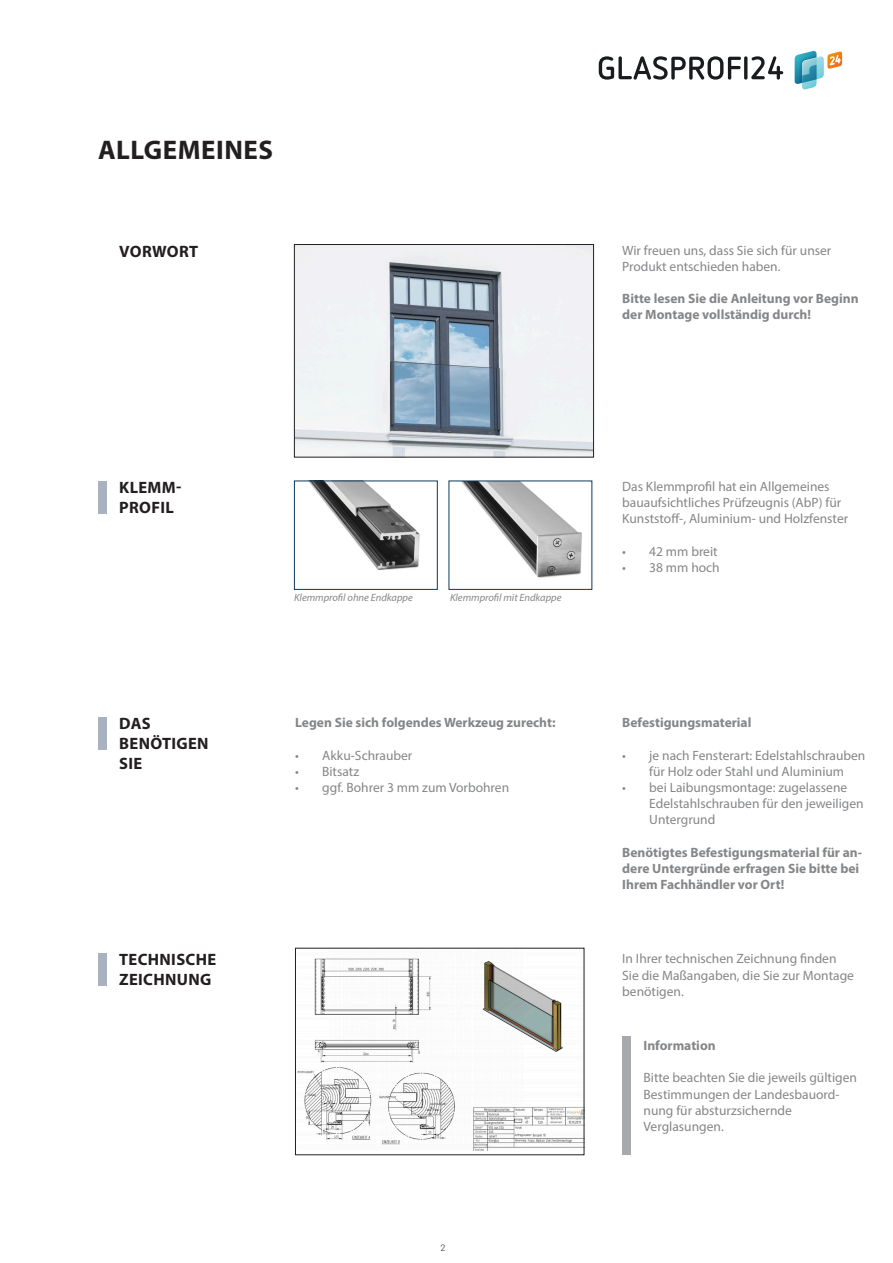
<style>
.page{position:relative;width:893px;height:1263px;background:#fff}
.page>*{position:absolute;margin:0;border:0;box-sizing:border-box;transform-origin:0 0}
.Überschrift_Myriad_Pro{font:700 27px "Myriad Pro";letter-spacing:.02em;color:#231f20}
.Kapitelüberschrift_Myriad_Prod{font:700 16.5px/19.8px "Myriad Pro";letter-spacing:.02em;color:#231f20}
.Copy_Myriad_Prod{font:13.5px/16.2px "Myriad Pro";color:#858688}
.Copy_Myriad_Prod-2{font:700 13.5px/16.2px "Myriad Pro";color:#858688}
.Copy_Myriad_Prod-3{font:italic 10.5px "Myriad Pro";color:#858688}
.t1{font:300 9px "Roboto";color:#231f20}
</style>
<div class="page">
<svg style="left:795px;top:51px;width:47px;height:39px"></svg>
<svg style="left:599px;top:56px;width:184px;height:24px"></svg>
<img style="left:296px;top:246px;width:296px;height:209px">
<div style="left:294px;top:244px;width:300px;height:213px;border:1px solid #231f20"></div>
<img style="left:310px;top:483px;width:110px;height:87px">
<div style="left:294px;top:481px;width:144px;height:109px;border:1px solid #0d3858"></div>
<img style="left:462px;top:483px;width:120px;height:95px">
<div style="left:449px;top:481px;width:143px;height:109px;border:1px solid #0d3858"></div>
<img style="left:297px;top:958px;width:285px;height:192px">
<div style="left:98px;top:481px;width:8px;height:33px;background:#a8b3bf"></div>
<div style="left:98px;top:717px;width:8px;height:33px;background:#a8b3bf"></div>
<div style="left:98px;top:953px;width:8px;height:33px;background:#a8b3bf"></div>
<div style="left:622px;top:1036px;width:8px;height:119px;background:#a8a9ad"></div>
<p class="Überschrift_Myriad_Pro" style="left:98px;top:132px;width:177px">ALLGEMEINES</p>
<p class="Kapitelüberschrift_Myriad_Prod" style="left:119px;top:241px;width:81px">VORWORT</p>
<p class="Copy_Myriad_Prod" style="left:622px;top:242px;width:211px">Wir freuen uns, dass Sie sich für unser<br>Produkt entschieden haben.</p>
<p class="Copy_Myriad_Prod-2" style="left:622px;top:290px;width:238px">Bitte lesen Sie die Anleitung vor Beginn der Montage vollständig durch!</p>
<p class="Kapitelüberschrift_Myriad_Prod" style="left:119px;top:477px;width:64px">KLEMM-<br>PROFIL</p>
<p class="Copy_Myriad_Prod" style="left:622px;top:478px;width:209px">Das Klemmprofil hat ein Allgemeines</p>
<p class="Copy_Myriad_Prod" style="left:622px;top:494px;width:227px">bauaufsichtliches Prüfzeugnis (AbP) für<br>Kunststoff-, Aluminium- und Holzfenster</p>
<p class="Copy_Myriad_Prod" style="left:622px;top:543px;width:97px">• 42 mm breit</p>
<p class="Copy_Myriad_Prod" style="left:622px;top:559px;width:99px">• 38 mm hoch</p>
<p class="Copy_Myriad_Prod-3" style="left:294px;top:591px;width:120px">Klemmprofil ohne Endkappe</p>
<p class="Copy_Myriad_Prod-3" style="left:450px;top:591px;width:113px">Klemmprofil mit Endkappe</p>
<p class="Kapitelüberschrift_Myriad_Prod" style="left:119px;top:713px;width:33px">DAS</p>
<p class="Kapitelüberschrift_Myriad_Prod" style="left:119px;top:733px;width:91px">BENÖTIGEN<br>SIE</p>
<p class="Copy_Myriad_Prod-2" style="left:295px;top:714px;width:262px">Legen Sie sich folgendes Werkzeug zurecht:</p>
<p class="Copy_Myriad_Prod" style="left:295px;top:747px;width:119px">• Akku-Schrauber</p>
<p class="Copy_Myriad_Prod" style="left:295px;top:763px;width:65px">• Bitsatz</p>
<p class="Copy_Myriad_Prod" style="left:295px;top:779px;width:215px">• ggf. Bohrer 3 mm zum Vorbohren</p>
<p class="Copy_Myriad_Prod-2" style="left:622px;top:714px;width:131px">Befestigungsmaterial</p>
<p class="Copy_Myriad_Prod" style="left:622px;top:747px;width:245px;text-align:center">• je nach Fensterart: Edelstahlschrauben für Holz oder Stahl und Aluminium</p>
<p class="Copy_Myriad_Prod" style="left:649px;top:779px;width:216px;text-indent:-27px">• bei Laibungsmontage: zugelassene<br>Edelstahlschrauben für den jeweiligen<br>Untergrund</p>
<p class="Copy_Myriad_Prod-2" style="left:622px;top:844px;width:241px">Benötigtes Befestigungsmaterial für an&shy;dere Untergründe erfragen Sie bitte bei<br>Ihrem Fachhändler vor Ort!</p>
<p class="Kapitelüberschrift_Myriad_Prod" style="left:119px;top:949px;width:99px">TECHNISCHE<br>ZEICHNUNG</p>
<p class="Copy_Myriad_Prod" style="left:622px;top:950px;width:233px">In Ihrer technischen Zeichnung finden<br>Sie die Maßangaben, die Sie zur Montage benötigen.</p>
<p class="Copy_Myriad_Prod-2" style="left:643px;top:1037px;width:74px">Information</p>
<p class="Copy_Myriad_Prod" style="left:643px;top:1069px;width:215px">Bitte beachten Sie die jeweils gültigen<br>Bestimmungen der Landesbauord&shy;nung für absturzsichernde<br>Verglasungen.</p>
<p class="t1" style="left:441px;top:1242px;width:6px">2</p>
</div>
